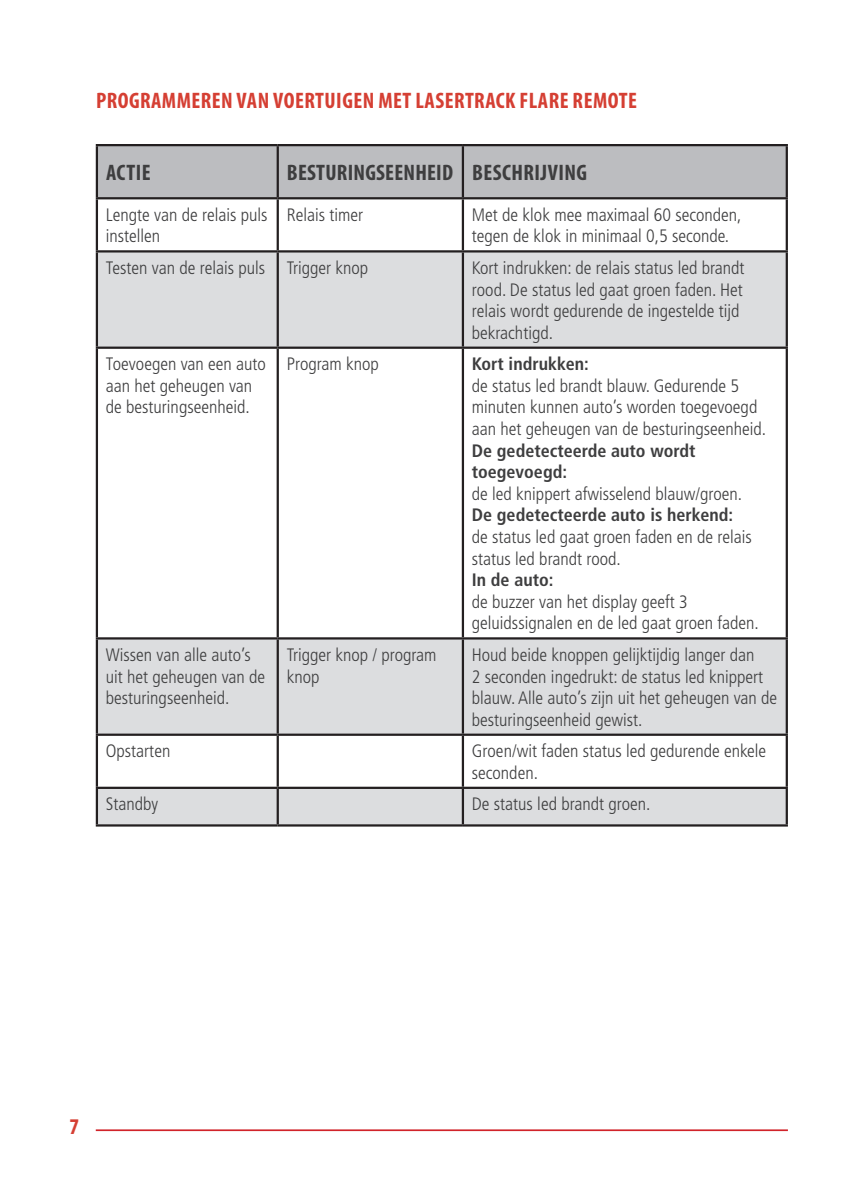
<style>
.page{position:relative;width:862px;height:1180px;background:#fff}
.page>*{position:absolute;margin:0;border:0;box-sizing:border-box;transform-origin:0 0}
.t1{font:700 condensed 22.5px "Myriad Pro";letter-spacing:.02em;color:#d53f33}
.t2{font:700 condensed 22.5px "Myriad Pro";letter-spacing:.01em;color:#3e3e3f}
.t3{font:300 condensed 18px/21.6px "Frutiger";color:#3e3e3f}
.t4{font:700 condensed 18px/21.6px "Frutiger";color:#3e3e3f}
</style>
<div class="page">
<hr style="left:96px;top:1129px;width:691px;height:2px;background:#d1232a">
<div style="left:98px;top:146px;width:687px;height:51px;background:#bcbdc0"></div>
<svg style="left:98px;top:253px;width:687px;height:571px"></svg>
<hr style="left:96px;top:144px;width:181px;height:2px;background:#231f20">
<hr style="left:96px;top:146px;width:2px;height:51px;background:#231f20">
<hr style="left:277px;top:144px;width:185px;height:2px;background:#231f20">
<hr style="left:276px;top:146px;width:3px;height:51px;background:#231f20">
<hr style="left:462px;top:144px;width:325px;height:2px;background:#231f20">
<hr style="left:461px;top:146px;width:3px;height:51px;background:#231f20">
<hr style="left:785px;top:146px;width:2px;height:51px;background:#231f20">
<hr style="left:96px;top:197px;width:181px;height:2px;background:#231f20">
<hr style="left:96px;top:199px;width:2px;height:51px;background:#231f20">
<hr style="left:277px;top:197px;width:185px;height:2px;background:#231f20">
<hr style="left:276px;top:199px;width:3px;height:51px;background:#231f20">
<hr style="left:462px;top:197px;width:325px;height:2px;background:#231f20">
<hr style="left:461px;top:199px;width:3px;height:51px;background:#231f20">
<hr style="left:785px;top:199px;width:2px;height:51px;background:#231f20">
<hr style="left:96px;top:250px;width:181px;height:3px;background:#231f20">
<hr style="left:96px;top:253px;width:2px;height:94px;background:#231f20">
<hr style="left:277px;top:250px;width:185px;height:3px;background:#231f20">
<hr style="left:276px;top:253px;width:3px;height:94px;background:#231f20">
<hr style="left:462px;top:250px;width:325px;height:3px;background:#231f20">
<hr style="left:461px;top:253px;width:3px;height:94px;background:#231f20">
<hr style="left:785px;top:253px;width:2px;height:94px;background:#231f20">
<hr style="left:96px;top:347px;width:181px;height:2px;background:#231f20">
<hr style="left:96px;top:349px;width:2px;height:288px;background:#231f20">
<hr style="left:277px;top:347px;width:185px;height:2px;background:#231f20">
<hr style="left:276px;top:349px;width:3px;height:288px;background:#231f20">
<hr style="left:462px;top:347px;width:325px;height:2px;background:#231f20">
<hr style="left:461px;top:349px;width:3px;height:288px;background:#231f20">
<hr style="left:785px;top:349px;width:2px;height:288px;background:#231f20">
<hr style="left:96px;top:637px;width:181px;height:3px;background:#231f20">
<hr style="left:96px;top:640px;width:2px;height:94px;background:#231f20">
<hr style="left:277px;top:637px;width:185px;height:3px;background:#231f20">
<hr style="left:276px;top:640px;width:3px;height:94px;background:#231f20">
<hr style="left:462px;top:637px;width:325px;height:3px;background:#231f20">
<hr style="left:461px;top:640px;width:3px;height:94px;background:#231f20">
<hr style="left:785px;top:640px;width:2px;height:94px;background:#231f20">
<hr style="left:96px;top:734px;width:181px;height:2px;background:#231f20">
<hr style="left:96px;top:736px;width:2px;height:51px;background:#231f20">
<hr style="left:277px;top:734px;width:185px;height:2px;background:#231f20">
<hr style="left:276px;top:736px;width:3px;height:51px;background:#231f20">
<hr style="left:462px;top:734px;width:325px;height:2px;background:#231f20">
<hr style="left:461px;top:736px;width:3px;height:51px;background:#231f20">
<hr style="left:785px;top:736px;width:2px;height:51px;background:#231f20">
<hr style="left:96px;top:787px;width:181px;height:2px;background:#231f20">
<hr style="left:96px;top:789px;width:2px;height:35px;background:#231f20">
<hr style="left:277px;top:787px;width:185px;height:2px;background:#231f20">
<hr style="left:276px;top:789px;width:3px;height:35px;background:#231f20">
<hr style="left:462px;top:787px;width:325px;height:2px;background:#231f20">
<hr style="left:461px;top:789px;width:3px;height:35px;background:#231f20">
<hr style="left:785px;top:789px;width:2px;height:35px;background:#231f20">
<hr style="left:96px;top:824px;width:181px;height:3px;background:#231f20">
<hr style="left:277px;top:824px;width:185px;height:3px;background:#231f20">
<hr style="left:462px;top:824px;width:325px;height:3px;background:#231f20">
<p class="t1" style="left:96px;top:86px;width:542px">PROGRAMMEREN VAN VOERTUIGEN MET LASERTRACK FLARE REMOTE</p>
<p class="t2" style="left:106px;top:158px;width:46px">ACTIE</p>
<p class="t2" style="left:287px;top:158px;width:167px">BESTURINGSEENHEID</p>
<p class="t2" style="left:472px;top:158px;width:116px">BESCHRIJVING</p>
<p class="t3" style="left:106px;top:204px;width:163px">Lengte van de relais puls instellen</p>
<p class="t3" style="left:286px;top:204px;width:78px">Relais timer</p>
<p class="t3" style="left:471px;top:204px;width:271px">Met de klok mee maximaal 60 seconden, tegen de klok in minimaal 0,5 seconde.</p>
<p class="t3" style="left:106px;top:257px;width:161px">Testen van de relais puls</p>
<p class="t3" style="left:286px;top:257px;width:83px">Trigger knop</p>
<p class="t3" style="left:471px;top:257px;width:274px">Kort indrukken: de relais status led brandt rood. De status led gaat groen faden. Het relais wordt gedurende de ingestelde tijd bekrachtigd.</p>
<p class="t3" style="left:106px;top:353px;width:161px">Toevoegen van een auto aan het geheugen van de besturingseenheid.</p>
<p class="t3" style="left:286px;top:353px;width:94px">Program knop</p>
<p class="t4" style="left:471px;top:353px;width:118px">Kort indrukken:</p>
<p class="t3" style="left:471px;top:375px;width:295px">de status led brandt blauw. Gedurende 5 minuten kunnen auto’s worden toegevoegd aan het geheugen van de besturingseenheid.</p>
<p class="t4" style="left:471px;top:440px;width:225px">De gedetecteerde auto wordt toegevoegd:</p>
<p class="t3" style="left:471px;top:483px;width:271px">de led knippert afwisselend blauw/groen.</p>
<p class="t4" style="left:471px;top:504px;width:263px">De gedetecteerde auto is herkend:</p>
<p class="t3" style="left:471px;top:526px;width:281px">de status led gaat groen faden en de relais status led brandt rood.</p>
<p class="t4" style="left:471px;top:569px;width:83px">In de auto:</p>
<p class="t3" style="left:471px;top:591px;width:288px">de buzzer van het display geeft 3 geluidssignalen en de led gaat groen faden.</p>
<p class="t3" style="left:106px;top:644px;width:160px">Wissen van alle auto’s uit het geheugen van de besturingseenheid.</p>
<p class="t3" style="left:286px;top:644px;width:151px">Trigger knop / program knop</p>
<p class="t3" style="left:471px;top:644px;width:306px">Houd beide knoppen gelijktijdig langer dan<br>2 seconden ingedrukt: de status led knippert blauw. Alle auto’s zijn uit het geheugen van de besturingseenheid gewist.</p>
<p class="t3" style="left:106px;top:740px;width:66px">Opstarten</p>
<p class="t3" style="left:471px;top:740px;width:295px">Groen/wit faden status led gedurende enkele seconden.</p>
<p class="t3" style="left:106px;top:794px;width:54px">Standby</p>
<p class="t3" style="left:471px;top:794px;width:180px">De status led brandt groen.</p>
<p class="t1" style="left:70px;top:1113px;width:11px">7</p>
</div>
